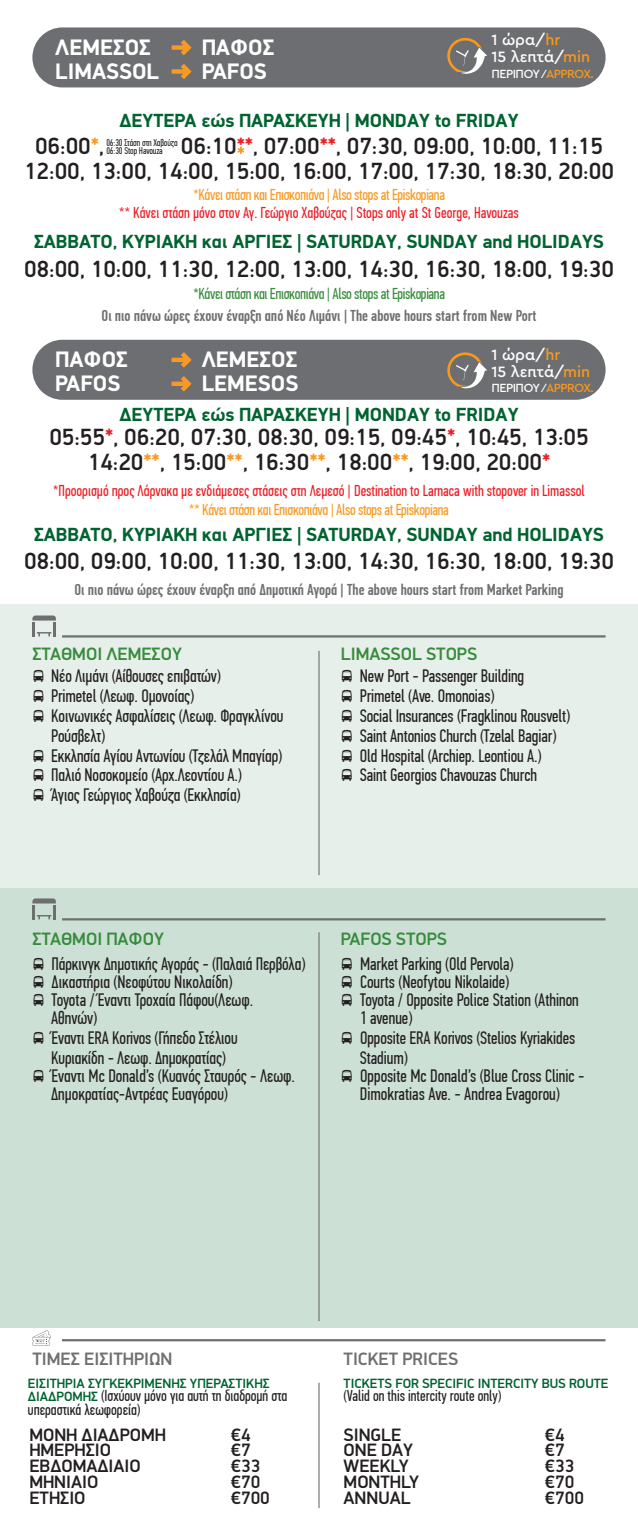
<style>
.page{position:relative;width:638px;height:1531px;background:#fff}
.page>*{position:absolute;margin:0;border:0;box-sizing:border-box;transform-origin:0 0}
.t1{font:500 23.62px/25.4px "PF Din Display";color:#231f20;text-align:center}
.t2{font:700 22.5px "PF Din Display";color:#fff}
.t3{font:700 19.12px "PF Din Display";color:#006330}
.t4{font:18px/19.8px "PF Din Text Comp Pro";letter-spacing:-.005em;color:#231f20}
.t5{font:500 18px "PF Din Display";color:#231f20}
.t6{font:500 18px "PF Din Display";color:#388b3c}
.t7{font:500 18px "PF Din Display";color:#6e6f71}
.t8{font:15.75px "PF Din Text Comp Pro";color:#ed1d24}
.t9{font:15.75px "PF Din Text Comp Pro";letter-spacing:-.025em;color:#f89923}
.t10{font:15.75px/13.5px "PF Din Text Comp Pro";color:#231f20}
.t11{font:500 15.75px "PF Din Text Comp Pro";color:#6f7072}
.t12{font:500 15.75px "PF Din Text Comp Pro";color:#6e6f71}
.t13{font:15.75px "PF Din Text Comp Pro";letter-spacing:-.025em;color:#388b3c}
.t14{font:500 15.75px/17.1px "Cera GR";color:#fff}
.t15{font:500 13.5px "PF Din Display";color:#006330}
.t16{font:500 12.38px "Cera GR";letter-spacing:-.04em;color:#fff}
.t17{font:9.67px/7.9px "PF Din Text Comp Pro";letter-spacing:-.01em;color:#231f20}
.s1{color:#f8991d}
.s2{color:#ed1d24}
.s3{color:#f89923}
.s4{font-family:"PF Din Display";font-weight:500;font-size:13.5px;color:#006330}
</style>
<div class="page">
<div style="left:0;top:605px;width:638px;height:283px;background:#e6efea"></div>
<div style="left:0;top:888px;width:638px;height:439px;background:#cde0d6"></div>
<hr style="left:62px;top:635px;width:543px;height:2px;background:#6e6f71">
<svg style="left:32px;top:615px;width:24px;height:21px"></svg>
<hr style="left:62px;top:918px;width:543px;height:2px;background:#6e6f71">
<svg style="left:32px;top:898px;width:24px;height:21px"></svg>
<hr style="left:318px;top:932px;width:1px;height:389px;background:#6e6f71">
<hr style="left:318px;top:651px;width:1px;height:224px;background:#6e6f71">
<hr style="left:318px;top:1382px;width:1px;height:126px;background:#6e6f71">
<div style="left:32px;top:27px;width:573px;height:60px;background:#6d6e71;border-radius:30px"></div>
<svg style="left:172px;top:40px;width:19px;height:15px"></svg>
<svg style="left:172px;top:64px;width:19px;height:15px"></svg>
<svg style="left:447px;top:38px;width:40px;height:36px"></svg>
<div style="left:32px;top:340px;width:573px;height:60px;background:#6d6e71;border-radius:30px"></div>
<svg style="left:172px;top:352px;width:19px;height:15px"></svg>
<svg style="left:172px;top:376px;width:19px;height:15px"></svg>
<svg style="left:447px;top:352px;width:40px;height:36px"></svg>
<hr style="left:62px;top:1339px;width:543px;height:2px;background:#6e6f71">
<svg style="left:33px;top:1330px;width:18px;height:15px"></svg>
<svg style="left:237px;top:147px;width:7px;height:7px"></svg>
<p class="t2" style="left:55px;top:33px;width:97px">ΛΕΜΕΣΟΣ</p>
<p class="t2" style="left:202px;top:33px;width:74px">ΠΑΦΟΣ</p>
<p class="t2" style="left:55px;top:58px;width:105px">LIMASSOL</p>
<p class="t2" style="left:202px;top:58px;width:67px">PAFOS</p>
<p class="t14" style="left:491px;top:31px;width:100px">1 ώρα/<span class="s1">hr<br></span>15 λεπτά/<span class="s1">min</span></p>
<p class="t16" style="left:491px;top:67px;width:104px">ΠΕΡΙΠΟΥ ⁄<span class="s1">APPRΟΧ.</span></p>
<p class="t3" style="left:119px;top:109px;width:401px">∆ΕΥΤΕΡΑ εώς ΠΑΡΑΣΚΕΥΗ | MONDAY to FRIDAY</p>
<h1 class="t1" style="left:24px;top:133px;width:591px;text-align:left;text-indent:157px">06:10<span class="s2">**</span>, 07:00<span class="s2">**</span>, 07:30, 09:00, 10:00, 11:15<br>12:00, 13:00, 14:00, 15:00, 16:00, 17:00, 17:30, 18:30, 20:00</h1>
<h1 class="t1" style="left:35px;top:133px;width:71px">06:00<span class="s3">*</span>,</h1>
<p class="t17" style="left:106px;top:139px;width:73px">06:30 Στάση στη Χαβούζα<br>06:30 Stop Havouza</p>
<p class="t9" style="left:193px;top:186px;width:253px">*Κάνει στάση και Επισκοπιάνα | Also stops at Episkopiana</p>
<p class="t8" style="left:119px;top:204px;width:401px">** Κάνει στάση µόνο στον Αγ. Γεώργιο Χαβούζας | Stops only at St George, Havouzas</p>
<p class="t3" style="left:34px;top:230px;width:571px">ΣΑΒΒΑΤΟ, ΚΥΡΙΑΚΗ και ΑΡΓΙΕΣ | SATURDAY, SUNDAY and HOLIDAYS</p>
<h1 class="t1" style="left:24px;top:256px;width:591px">08:00, 10:00, 11:30, 12:00, 13:00, 14:30, 16:30, 18:00, 19:30</h1>
<p class="t12" style="left:102px;top:306px;width:436px">Οι πιο πάνω ώρες έχουν έναρξη από Νέο Λιµάνι | The above hours start from New Port</p>
<p class="t13" style="left:193px;top:285px;width:253px">*Κάνει στάση και Επισκοπιάνα | Also stops at Episkopiana</p>
<p class="t2" style="left:55px;top:346px;width:74px">ΠΑΦΟΣ</p>
<p class="t2" style="left:202px;top:346px;width:97px">ΛΕΜΕΣΟΣ</p>
<p class="t2" style="left:55px;top:370px;width:67px">PAFOS</p>
<p class="t2" style="left:202px;top:370px;width:98px">LEMESOS</p>
<p class="t14" style="left:491px;top:346px;width:100px">1 ώρα/<span class="s1">hr<br></span>15 λεπτά/<span class="s1">min</span></p>
<p class="t16" style="left:491px;top:381px;width:104px">ΠΕΡΙΠΟΥ ⁄<span class="s1">APPRΟΧ.</span></p>
<p class="t3" style="left:119px;top:403px;width:401px">∆ΕΥΤΕΡΑ εώς ΠΑΡΑΣΚΕΥΗ | MONDAY to FRIDAY</p>
<h1 class="t1" style="left:49px;top:424px;width:541px">05:55<span class="s2">*</span>, 06:20, 07:30, 08:30, 09:15, 09:45<span class="s2">*</span>, 10:45, 13:05<br>14:20<span class="s3">**</span>, 15:00<span class="s3">**</span>, 16:30<span class="s3">**</span>, 18:00<span class="s3">**</span>, 19:00, 20:00<span class="s2">*</span></h1>
<p class="t8" style="left:53px;top:481px;width:533px">*Προορισµό προς Λάρνακα µε ενδιάµεσες στάσεις στη Λεµεσό | Destination to Larnaca with stopover in Limassol</p>
<p class="t9" style="left:189px;top:500px;width:261px">** Κάνει στάση και Επισκοπιάνα | Also stops at Episkopiana</p>
<p class="t3" style="left:34px;top:523px;width:571px">ΣΑΒΒΑΤΟ, ΚΥΡΙΑΚΗ και ΑΡΓΙΕΣ | SATURDAY, SUNDAY and HOLIDAYS</p>
<h1 class="t1" style="left:24px;top:548px;width:591px">08:00, 09:00, 10:00, 11:30, 13:00, 14:30, 16:30, 18:00, 19:30</h1>
<p class="t11" style="left:74px;top:580px;width:490px">Οι πιο πάνω ώρες έχουν έναρξη από ∆ηµοτική Αγορά | The above hours start from Market Parking</p>
<p class="t6" style="left:32px;top:643px;width:151px">ΣΤΑΘΜΟΙ ΛΕΜΕΣΟΥ</p>
<p class="t6" style="left:341px;top:643px;width:138px">LIMASSOL STOPS</p>
<p class="t4" style="left:32px;top:666px;width:190px">‘ Νέο Λιµάνι (Αίθουσες επιβατών)</p>
<p class="t4" style="left:32px;top:686px;width:163px">‘ Primetel (Λεωφ. Οµονοίας)</p>
<p class="t4" style="left:32px;top:706px;width:252px">‘ Κοινωνικές Ασφαλίσεις (Λεωφ. Φραγκλίνου</p>
<p class="t4" style="left:51px;top:726px;width:55px">Ρούσβελτ)</p>
<p class="t4" style="left:32px;top:746px;width:251px">‘ Εκκλησία Αγίου Αντωνίου (Τζελάλ Μπαγίαρ)</p>
<p class="t4" style="left:32px;top:765px;width:211px">‘ Παλιό Νοσοκοµείο (Αρχ.Λεοντίου Α.)</p>
<p class="t4" style="left:32px;top:785px;width:209px">‘ Άγιος Γεώργιος Χαβούζα (Εκκλησία)</p>
<p class="t4" style="left:341px;top:666px;width:230px">‘ New Port - Passenger Building<br>‘ Primetel (Ave. Omonoias)<br>‘ Social Insurances (Fragklinou Rousvelt) ‘ Saint Antonios Church (Tzelal Bagiar) ‘ Old Hospital (Archiep. Leontiou A.)<br>‘ Saint Georgios Chavouzas Church</p>
<p class="t6" style="left:32px;top:928px;width:133px">ΣΤΑΘΜΟΙ ΠΑΦΟΥ</p>
<p class="t6" style="left:341px;top:928px;width:108px">PAFOS STOPS</p>
<p class="t4" style="left:32px;top:954px;width:274px">‘ Πάρκινγκ ∆ηµοτικής Αγοράς - (Παλαιά Περβόλα)</p>
<p class="t4" style="left:32px;top:972px;width:201px">‘ ∆ικαστήρια (Νεοφύτου Νικολαίδη)</p>
<p class="t4" style="left:32px;top:990px;width:222px">‘ Toyota / Έναντι Τροχαία Πάφου(Λεωφ.</p>
<p class="t4" style="left:51px;top:1008px;width:47px">Αθηνών)</p>
<p class="t4" style="left:32px;top:1028px;width:207px;text-align:center">‘ Έναντι ERA Korivos (Γήπεδο Στέλιου<br>Κυριακίδη - Λεωφ. ∆ηµοκρατίας)</p>
<p class="t4" style="left:51px;top:1067px;width:245px;line-height:18px;text-indent:-19px">‘ Έναντι Mc Donald’s (Κυανός Σταυρός - Λεωφ. ∆ηµοκρατίας-Αντρέας Ευαγόρου)</p>
<p class="t4" style="left:341px;top:954px;width:174px">‘ Market Parking (Old Pervola)</p>
<p class="t4" style="left:341px;top:972px;width:170px">‘ Courts (Neofytou Nikolaide)</p>
<p class="t4" style="left:341px;top:990px;width:239px">‘ Toyota / Opposite Police Station (Athinon</p>
<p class="t4" style="left:360px;top:1008px;width:54px">1 avenue)</p>
<p class="t4" style="left:360px;top:1028px;width:217px;text-indent:-19px">‘ Opposite ERA Korivos (Stelios Kyriakides<br>Stadium)</p>
<p class="t4" style="left:341px;top:1067px;width:245px;line-height:18px;text-align:center">‘ Opposite Mc Donald’s (Blue Cross Clinic -<br>Dimokratias Ave. - Andrea Evagorou)</p>
<p class="t7" style="left:33px;top:1348px;width:141px">ΤΙΜΕΣ ΕΙΣΙΤΗΡΙΩΝ</p>
<p class="t7" style="left:343px;top:1348px;width:116px">TICKET PRICES</p>
<p class="t15" style="left:28px;top:1375px;width:243px">ΕΙΣΙΤΗΡΙΑ ΣΥΓΚΕΚΡΙΜΕΝΗΣ ΥΠΕΡΑΣΤΙΚΗΣ</p>
<p class="t10" style="left:28px;top:1389px;width:261px"><span class="s4">∆ΙΑ∆ΡΟΜΗΣ</span> (Iσχύουν µόνο για αυτή τη διαδροµή στα υπεραστικά λεωφορεία)</p>
<p class="t5" style="left:29px;top:1423px;width:138px">ΜΟΝΗ ∆ΙΑ∆ΡΟΜΗ</p>
<p class="t5" style="left:231px;top:1423px;width:21px">€4</p>
<p class="t5" style="left:29px;top:1439px;width:83px">ΗMEΡΗΣΙΟ</p>
<p class="t5" style="left:231px;top:1439px;width:21px">€7</p>
<p class="t5" style="left:29px;top:1455px;width:113px">ΕΒ∆ΟΜΑ∆ΙΑΙΟ</p>
<p class="t5" style="left:231px;top:1455px;width:31px">€33</p>
<p class="t5" style="left:29px;top:1471px;width:70px">ΜΗΝΙΑΙΟ</p>
<p class="t5" style="left:231px;top:1471px;width:31px">€70</p>
<p class="t5" style="left:29px;top:1486px;width:58px">ΕΤΗΣΙΟ</p>
<p class="t5" style="left:231px;top:1486px;width:41px">€700</p>
<p class="t15" style="left:343px;top:1375px;width:266px">TICKETS FOR SPECIFIC INTERCITY BUS ROUTE</p>
<p class="t10" style="left:343px;top:1389px;width:159px">(Valid on this intercity route only)</p>
<p class="t5" style="left:343px;top:1423px;width:59px">SINGLE</p>
<p class="t5" style="left:545px;top:1423px;width:21px">€4</p>
<p class="t5" style="left:343px;top:1439px;width:71px">ONE DAY</p>
<p class="t5" style="left:545px;top:1439px;width:21px">€7</p>
<p class="t5" style="left:343px;top:1455px;width:67px">WEEKLY</p>
<p class="t5" style="left:545px;top:1455px;width:31px">€33</p>
<p class="t5" style="left:343px;top:1471px;width:77px">MONTHLY</p>
<p class="t5" style="left:545px;top:1471px;width:31px">€70</p>
<p class="t5" style="left:343px;top:1486px;width:68px">ANNUAL</p>
<p class="t5" style="left:545px;top:1486px;width:41px">€700</p>
</div>
